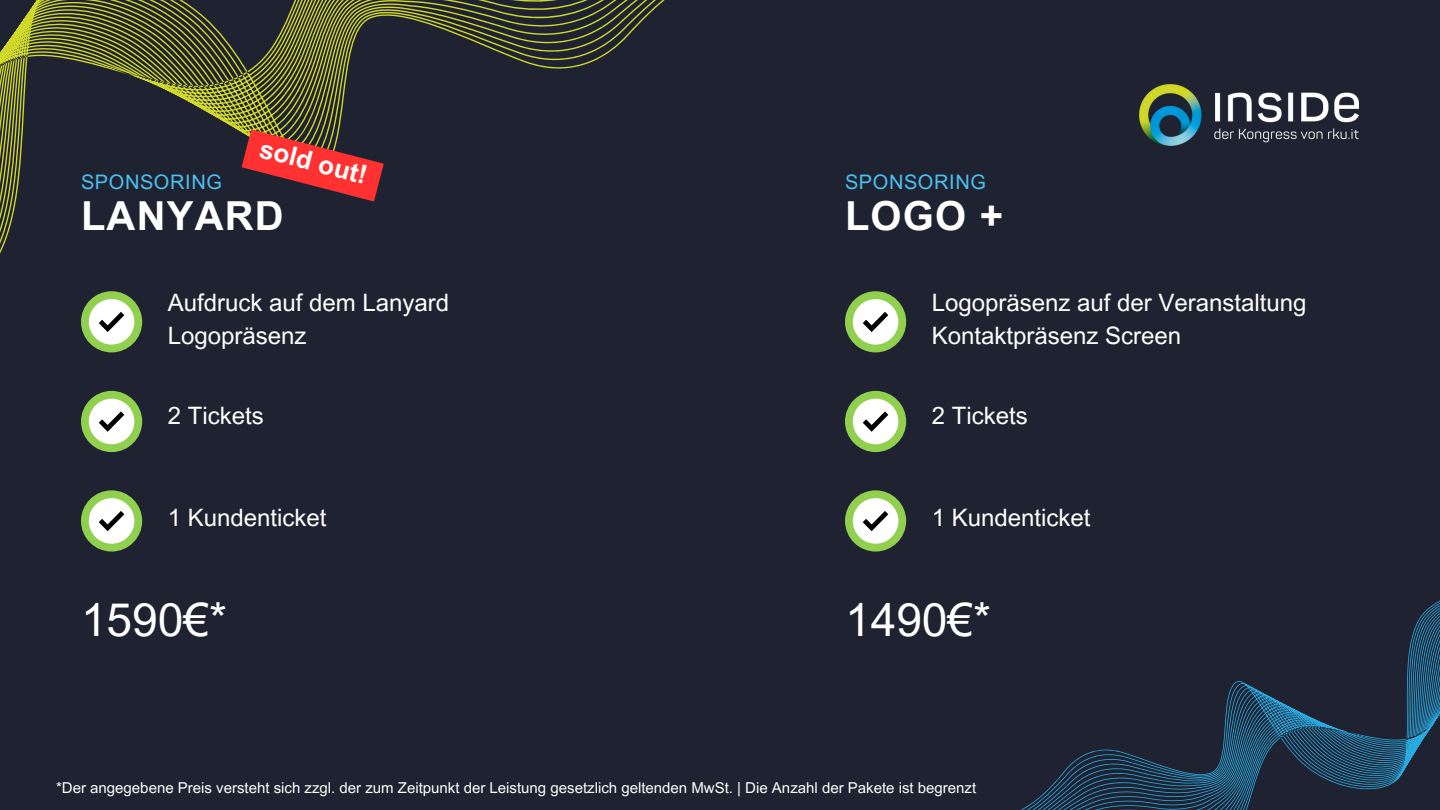
<style>
.page{position:relative;width:1440px;height:810px;background:#fff}
.page>*{position:absolute;margin:0;border:0;box-sizing:border-box;transform-origin:0 0}
.t1{font:46px "Arial MT Pro";color:#fff}
.t2{font:700 40px "Arial MT Pro";letter-spacing:.03em;color:#fff}
.t3{font:700 26px "Arial MT Pro";color:#fff}
.t4{font:24px/33px "Arial MT Pro";color:#fff}
.t5{font:20px "Arial MT Pro";letter-spacing:.03em;color:#4ac1f0}
.t6{font:15px "Arial MT Pro";color:#fff}
</style>
<div class="page">
<div style="left:0;top:0;width:1439px;height:810px;background:#1f2230"></div>
<svg style="left:0;top:0;width:665px;height:325px"></svg>
<svg style="left:81px;top:291px;width:61px;height:61px"></svg>
<svg style="left:81px;top:391px;width:61px;height:61px"></svg>
<svg style="left:81px;top:490px;width:61px;height:62px"></svg>
<svg style="left:845px;top:291px;width:61px;height:61px"></svg>
<svg style="left:845px;top:391px;width:61px;height:61px"></svg>
<svg style="left:845px;top:490px;width:61px;height:62px"></svg>
<svg style="left:1020px;top:571px;width:420px;height:239px"></svg>
<img style="left:1139px;top:84px;width:220px;height:62px">
<svg style="left:242px;top:129px;width:142px;height:72px"></svg>
<h5 class="t3" style="left:263px;top:138px;width:111px;rotate:15deg">sold out!</h5>
<p class="t5" style="left:81px;top:174px;width:142px">SPONSORING</p>
<h4 class="t5" style="left:845px;top:174px;width:142px">SPONSORING</h4>
<p class="t2" style="left:81px;top:201px;width:204px">LANYARD</p>
<p class="t2" style="left:845px;top:201px;width:160px">LOGO +</p>
<p class="t4" style="left:168px;top:289px;width:283px">Aufdruck auf dem Lanyard<br>Logopräsenz</p>
<p class="t4" style="left:932px;top:289px;width:376px">Logopräsenz auf der Veranstaltung<br>Kontaktpräsenz Screen</p>
<h3 class="t4" style="left:168px;top:402px;width:98px">2 Tickets</h3>
<p class="t4" style="left:932px;top:402px;width:98px">2 Tickets</p>
<h5 class="t4" style="left:168px;top:504px;width:160px">1 Kundenticket</h5>
<p class="t4" style="left:932px;top:504px;width:160px">1 Kundenticket</p>
<h2 class="t1" style="left:81px;top:602px;width:148px">1590€*</h2>
<h4 class="t1" style="left:845px;top:602px;width:148px">1490€*</h4>
<p class="t6" style="left:56px;top:782px;width:922px">*Der angegebene Preis versteht sich zzgl. der zum Zeitpunkt der Leistung gesetzlich geltenden MwSt. | Die Anzahl der Pakete ist begrenzt</p>
</div>
